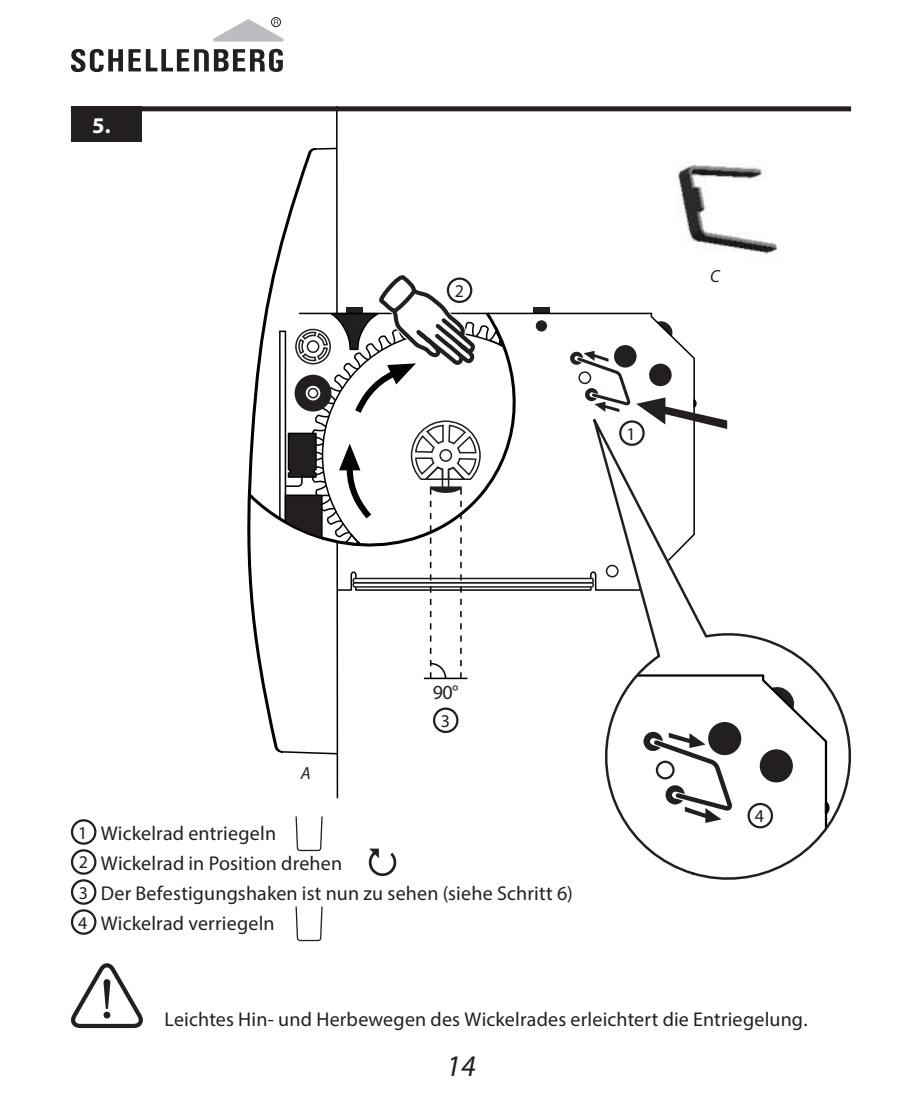
<style>
.page{position:relative;width:922px;height:1099px;background:#fff}
.page>*{position:absolute;margin:0;border:0;box-sizing:border-box;transform-origin:0 0}
.t1{font:italic 30px "Myriad Pro";color:#231f20}
.t2{font:700 22.5px "Myriad Pro";color:#fff}
.t3{font:20px/30px "Myriad Pro";letter-spacing:.01em;color:#231f20}
.t4{font:18px "Myriad Pro";color:#231f20}
.t5{font:italic 17.5px "Myriad Pro";color:#231f20}
.s1{font-size:18px}
</style>
<div class="page">
<div style="left:271px;top:17px;width:10px;height:10px;border:1px solid #231f20;border-radius:50%"></div>
<svg style="left:71px;top:49px;width:212px;height:23px"></svg>
<svg style="left:213px;top:19px;width:70px;height:23px"></svg>
<svg style="left:248px;top:147px;width:91px;height:608px"></svg>
<svg style="left:247px;top:309px;width:31px;height:253px"></svg>
<hr style="left:336px;top:106px;width:1px;height:207px;background:#020404">
<hr style="left:336px;top:542px;width:2px;height:255px;background:#020404">
<svg style="left:605px;top:420px;width:246px;height:460px"></svg>
<div style="left:71px;top:106px;width:779px;height:5px;background:#231f20"></div>
<div style="left:71px;top:106px;width:71px;height:36px;background:#231f20"></div>
<svg style="left:278px;top:274px;width:449px;height:406px"></svg>
<svg style="left:295px;top:816px;width:28px;height:35px"></svg>
<svg style="left:295px;top:906px;width:28px;height:35px"></svg>
<svg style="left:369px;top:848px;width:27px;height:28px"></svg>
<div style="left:620px;top:421px;width:23px;height:24px;background:#fff;border-radius:50%"></div>
<div style="left:619px;top:420px;width:25px;height:26px;border:2px solid #231f20;border-radius:50%"></div>
<svg style="left:448px;top:278px;width:23px;height:24px"></svg>
<div style="left:446px;top:277px;width:26px;height:26px;border:2px solid #231f20;border-radius:50%"></div>
<div style="left:433px;top:707px;width:25px;height:26px;border:2px solid #231f20;border-radius:50%"></div>
<div style="left:71px;top:819px;width:25px;height:25px;border:2px solid #231f20;border-radius:50%"></div>
<div style="left:71px;top:849px;width:25px;height:25px;border:2px solid #231f20;border-radius:50%"></div>
<div style="left:71px;top:879px;width:25px;height:25px;border:2px solid #231f20;border-radius:50%"></div>
<div style="left:71px;top:909px;width:25px;height:25px;border:2px solid #231f20;border-radius:50%"></div>
<svg style="left:748px;top:804px;width:23px;height:23px"></svg>
<div style="left:747px;top:802px;width:25px;height:26px;border:2px solid #231f20;border-radius:50%"></div>
<img style="left:659px;top:162px;width:118px;height:136px">
<svg style="left:71px;top:963px;width:72px;height:65px"></svg>
<p class="t2" style="left:92px;top:113px;width:20px">5.</p>
<p class="t4" style="left:454px;top:282px;width:11px">2</p>
<p class="t4" style="left:626px;top:425px;width:11px">1</p>
<p class="t5" style="left:709px;top:269px;width:11px">C</p>
<p class="t3" style="left:433px;top:678px;width:27px">90°</p>
<p class="t5" style="left:300px;top:766px;width:11px">A</p>
<p class="t4" style="left:441px;top:712px;width:11px">3</p>
<p class="t3" style="left:78px;top:818px;width:496px"><span class="s1">1</span> Wickelrad entriegeln<br><span class="s1">2</span> Wickelrad in Position drehen<br><span class="s1">3</span> Der Befestigungshaken ist nun zu sehen (siehe Schritt 6)<br><span class="s1">4</span> Wickelrad verriegeln</p>
<p class="t4" style="left:754px;top:807px;width:11px">4</p>
<p class="t3" style="left:164px;top:1005px;width:644px">Leichtes Hin- und Herbewegen des Wickelrades erleichtert die Entriegelung.</p>
<h1 class="t1" style="left:446px;top:1055px;width:31px">14</h1>
</div>
